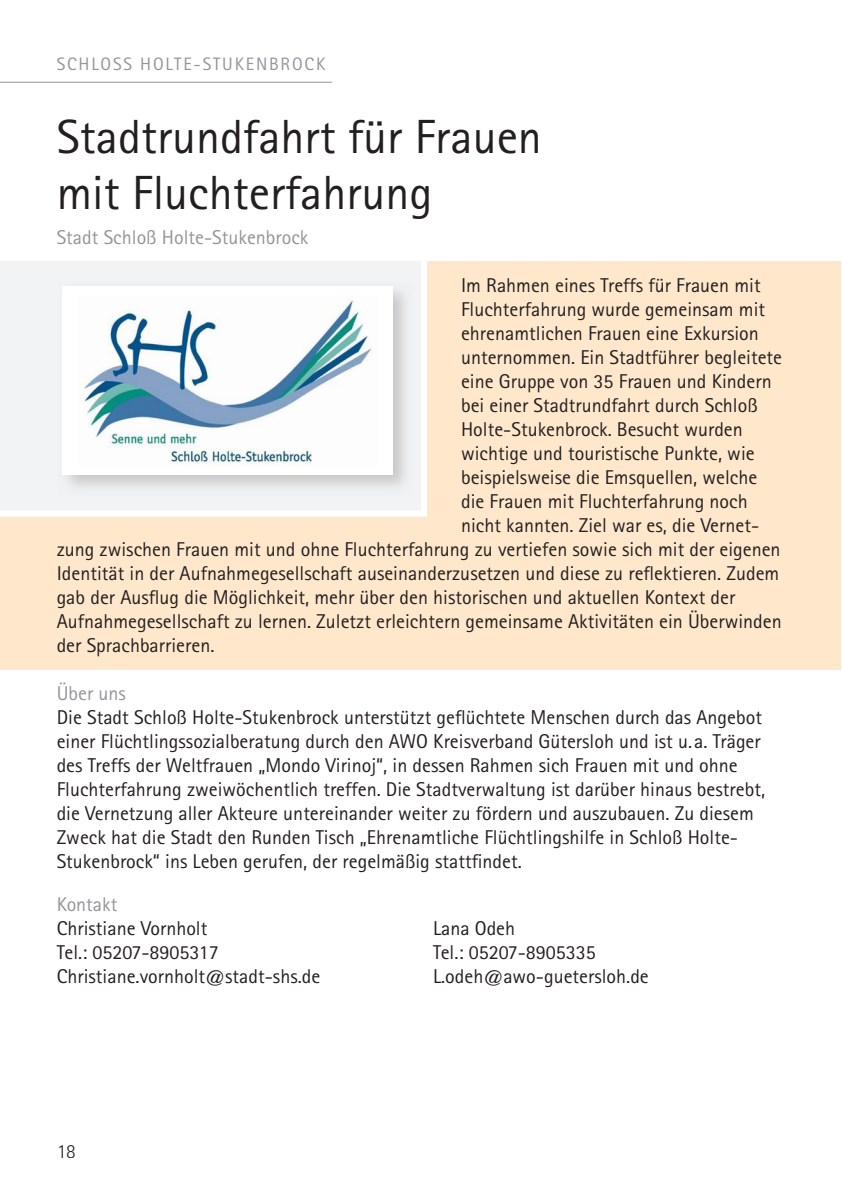
<style>
.page{position:relative;width:842px;height:1191px;background:#fff}
.page>*{position:absolute;margin:0;border:0;box-sizing:border-box;transform-origin:0 0}
.t1{font:48px/56px "Rotis Sans Serif";color:#231f20}
.t2{font:20px/24px "Rotis Sans Serif";color:#231f20}
.t3{font:20px "Rotis Sans Serif";color:#939598}
.t4{font:300 20px "Rotis Sans Serif";color:#231f20}
.t5{font:18px "Rotis Sans Serif";letter-spacing:.1em;color:#939598}
</style>
<div class="page">
<div style="left:0;top:261px;width:840px;height:408px;background:#fee7cb"></div>
<hr style="left:0;top:82px;width:332px;height:1px;background:#939598">
<svg style="left:0;top:261px;width:427px;height:255px"></svg>
<div style="left:59px;top:282px;width:354px;height:213px;background:#231f20;opacity:.2"></div>
<div style="left:63px;top:286px;width:330px;height:189px;background:#fff"></div>
<img style="left:84px;top:295px;width:289px;height:168px">
<p class="t5" style="left:57px;top:54px;width:270px">SCHLOSS HOLTE-STUKENBROCK</p>
<h1 class="t1" style="left:57px;top:108px;width:487px">Stadtrundfahrt für Frauen mit Fluchterfahrung</h1>
<p class="t3" style="left:57px;top:226px;width:253px">Stadt Schloß Holte-Stukenbrock</p>
<p class="t2" style="left:461px;top:273px;width:301px">Im Rahmen eines Treffs für Frauen mit</p>
<p class="t2" style="left:461px;top:297px;width:306px">Fluchterfahrung wurde gemeinsam mit</p>
<p class="t2" style="left:461px;top:321px;width:299px">ehrenamtlichen Frauen eine Exkursion</p>
<p class="t2" style="left:461px;top:345px;width:322px">unternommen. Ein Stadtführer begleitete</p>
<p class="t2" style="left:461px;top:369px;width:312px">eine Gruppe von 35 Frauen und Kindern</p>
<p class="t2" style="left:461px;top:393px;width:298px">bei einer Stadtrundfahrt durch Schloß</p>
<p class="t2" style="left:461px;top:417px;width:283px">Holte-Stukenbrock. Besucht wurden</p>
<p class="t2" style="left:461px;top:441px;width:295px">wichtige und touristische Punkte, wie</p>
<p class="t2" style="left:461px;top:465px;width:298px">beispielsweise die Emsquellen, welche</p>
<p class="t2" style="left:461px;top:489px;width:288px">die Frauen mit Fluchterfahrung noch</p>
<p class="t2" style="left:461px;top:513px;width:300px">nicht kannten. Ziel war es, die Vernet-</p>
<p class="t2" style="left:57px;top:537px;width:725px">zung zwischen Frauen mit und ohne Fluchterfahrung zu vertiefen sowie sich mit der eigenen</p>
<p class="t2" style="left:57px;top:561px;width:724px">Identität in der Aufnahmegesellschaft auseinanderzusetzen und diese zu reflektieren. Zudem</p>
<p class="t2" style="left:57px;top:585px;width:680px">gab der Ausflug die Möglichkeit, mehr über den historischen und aktuellen Kontext der</p>
<p class="t2" style="left:57px;top:609px;width:726px">Aufnahmegesellschaft zu lernen. Zuletzt erleichtern gemeinsame Aktivitäten ein Überwinden</p>
<p class="t2" style="left:57px;top:633px;width:159px">der Sprachbarrieren.</p>
<p class="t3" style="left:57px;top:682px;width:71px">Über uns</p>
<p class="t2" style="left:57px;top:705px;width:710px">Die Stadt Schloß Holte-Stukenbrock unterstützt geflüchtete Menschen durch das Angebot einer Flüchtlingssozialberatung durch den AWO Kreisverband Gütersloh und ist u.a. Träger des Treffs der Weltfrauen „Mondo Virinoj“, in dessen Rahmen sich Frauen mit und ohne Fluchterfahrung zweiwöchentlich treffen. Die Stadtverwaltung ist darüber hinaus bestrebt, die Vernetzung aller Akteure untereinander weiter zu fördern und auszubauen. Zu diesem Zweck hat die Stadt den Runden Tisch „Ehrenamtliche Flüchtlingshilfe in Schloß Holte-Stukenbrock“ ins Leben gerufen, der regelmäßig stattfindet.</p>
<p class="t3" style="left:57px;top:892px;width:62px">Kontakt</p>
<p class="t2" style="left:57px;top:916px;width:265px">Christiane Vornholt<br>Tel.: 05207-8905317<br>Christiane.vornholt@stadt-shs.de</p>
<p class="t2" style="left:433px;top:916px;width:217px">Lana Odeh<br>Tel.: 05207-8905335<br>L.odeh@awo-guetersloh.de</p>
<p class="t4" style="left:57px;top:1139px;width:21px">18</p>
</div>
